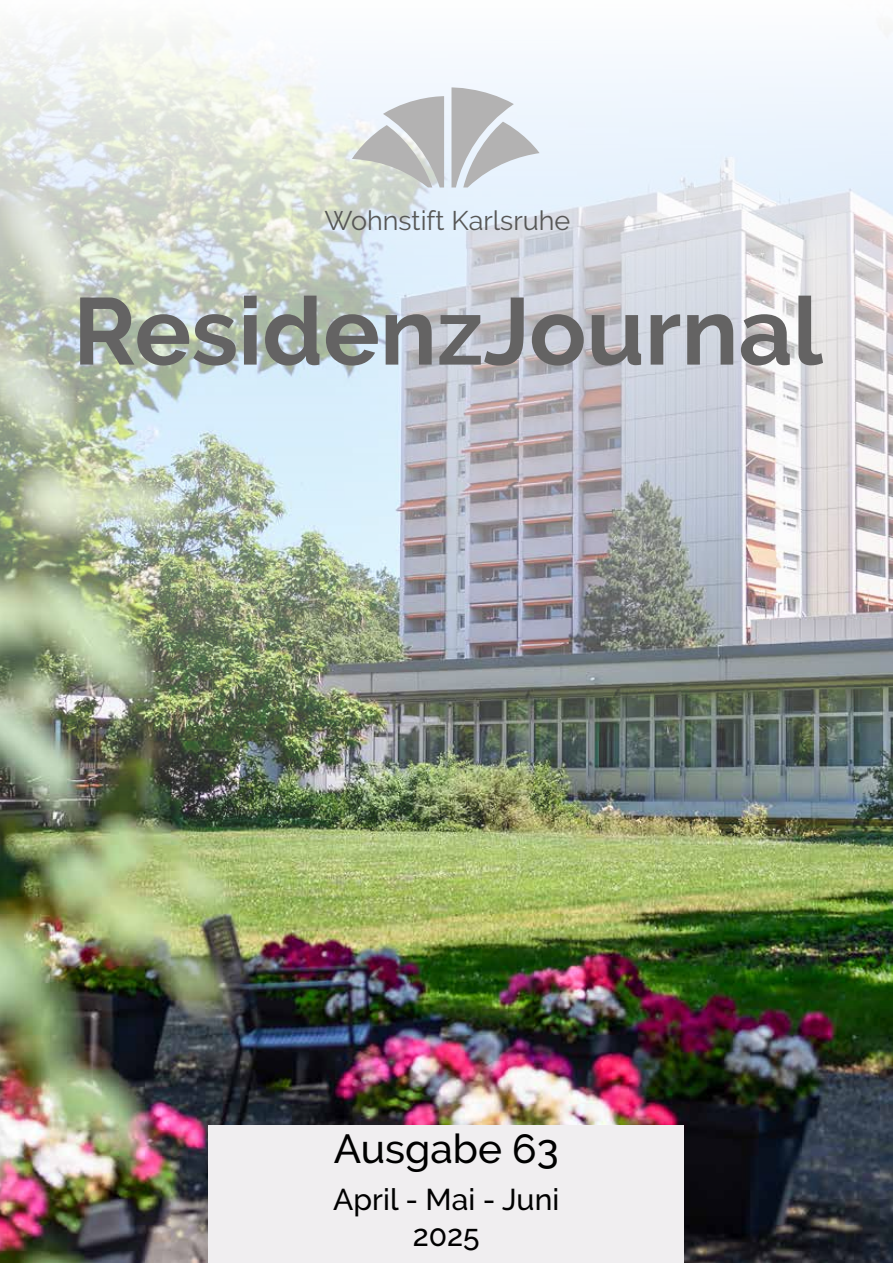
<style>
.page{position:relative;width:893px;height:1263px;background:#fff}
.page>*{position:absolute;margin:0;border:0;box-sizing:border-box;transform-origin:0 0}
.t1{font:700 94.5px "Raleway";color:#646363}
.t2{font:500 40.5px "Raleway";color:#000}
.t3{font:500 30px/36px "Raleway";color:#000;text-align:center}
.t4{font:27px "Raleway";color:#575756}
</style>
<div class="page">
<img style="left:0;top:33px;width:893px;height:1230px">
<div style="left:208px;top:1125px;width:476px;height:138px;background:#f0eef0"></div>
<svg style="left:352px;top:96px;width:92px;height:91px"></svg>
<svg style="left:451px;top:87px;width:89px;height:100px;background:#cdd0d5"></svg>
<p class="t4" style="left:325px;top:205px;width:247px">Wohnstift Karlsruhe</p>
<h1 class="t1" style="left:73px;top:277px;width:751px">ResidenzJournal</h1>
<h2 class="t2" style="left:334px;top:1125px;width:226px">Ausgabe 63</h2>
<p class="t3" style="left:333px;top:1181px;width:227px">April - Mai - Juni<br>2025</p>
</div>
